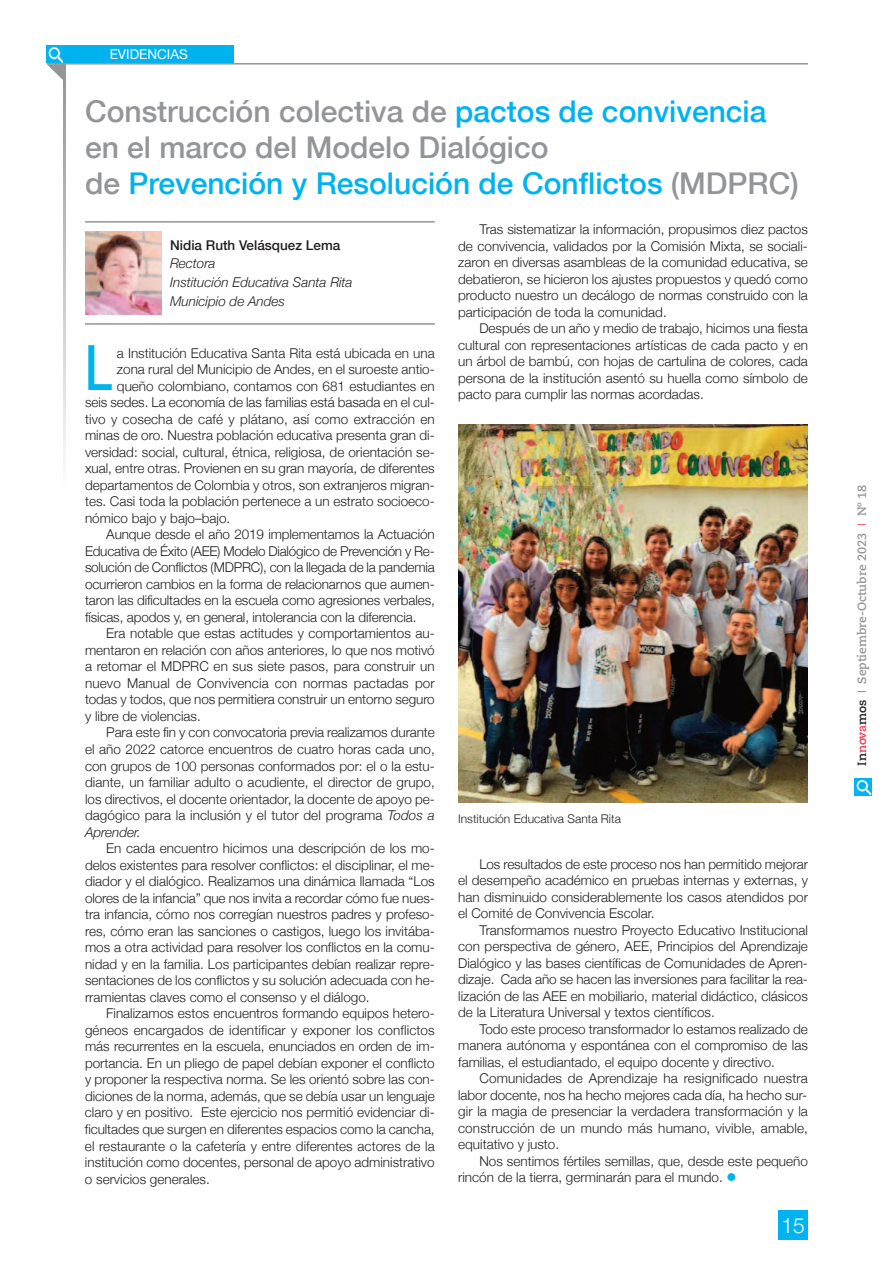
<style>
.page{position:relative;width:893px;height:1263px;background:#fff}
.page>*{position:absolute;margin:0;border:0;box-sizing:border-box;transform-origin:0 0}
.t1{font:500 62.4px "Helvetica Neue";color:#00b3ee;scale:.77 1}
.t2{font:500 30px/36px "Helvetica Neue";color:#939598}
.t3{font:300 21px "Helvetica Neue";color:#fff}
.t4{font:300 13.5px/16.5px "Helvetica Neue";color:#231f20;text-align:justify}
.t5{font:italic 300 13.5px/18.9px "Helvetica Neue";color:#231f20}
.t6{font:300 13.5px "Helvetica Neue";letter-spacing:-.02em;color:#231f20}
.t7{font:500 13.5px "Helvetica Neue";color:#231f20}
.t8{font:13.5px "Helvetica Neue";color:#fff}
.t9{font:700 12px "Caecilia LT Std";color:#939598}
.t10{font:300 12px "Helvetica Neue";color:#231f20}
.s1{color:#00b3ee}
.s2{font-style:italic}
.s3{color:#231f20}
.s4{color:#ee3d56}
.s5{font-family:"Helvetica Neue";font-weight:300;color:#ee3d56}
</style>
<div class="page">
<div style="left:778px;top:1210px;width:30px;height:29px;background:#00b3ee"></div>
<img style="left:855px;top:778px;width:17px;height:17px">
<img style="left:47px;top:46px;width:17px;height:17px">
<div style="left:64px;top:46px;width:170px;height:17px;background:#00b3ee"></div>
<hr style="left:47px;top:63px;width:761px;height:2px;background:#939598">
<svg style="left:47px;top:64px;width:17px;height:17px"></svg>
<svg style="left:64px;top:65px;width:1px;height:392px"></svg>
<img style="left:458px;top:424px;width:350px;height:379px">
<svg style="left:85px;top:231px;width:77px;height:84px"></svg>
<img style="left:85px;top:232px;width:77px;height:82px">
<hr style="left:85px;top:221px;width:350px;height:2px;background:#939598">
<hr style="left:85px;top:323px;width:350px;height:2px;background:#939598">
<p class="t8" style="left:110px;top:47px;width:80px">EVIDENCIAS</p>
<h2 class="t2" style="left:85px;top:93px;width:715px">Construcción colectiva de <span class="s1">pactos de convivencia </span>en el marco del Modelo Dialógico<br>de <span class="s1">Prevención y Resolución de Conflictos</span> (MDPRC)</h2>
<p class="t7" style="left:170px;top:236px;width:172px">Nidia Ruth Velásquez Lema</p>
<p class="t5" style="left:170px;top:254px;width:184px">Rectora<br>Institución Educativa Santa Rita<br>Municipio de Andes</p>
<h1 class="t1" style="left:85px;top:329px;width:37px">L</h1>
<p class="t4" style="left:117px;top:344px;width:319px">a Institución Educativa Santa Rita está ubicada en una</p>
<p class="t4" style="left:117px;top:361px;width:319px">zona rural del Municipio de Andes, en el suroeste antio-</p>
<p class="t4" style="left:117px;top:377px;width:319px">queño colombiano, contamos con 681 estudiantes en</p>
<p class="t4" style="left:85px;top:394px;width:351px">seis sedes. La economía de las familias está basada en el cul-</p>
<p class="t4" style="left:85px;top:410px;width:351px">tivo y cosecha de café y plátano, así como extracción en</p>
<p class="t4" style="left:85px;top:427px;width:351px">minas de oro. Nuestra población educativa presenta gran di-</p>
<p class="t4" style="left:85px;top:443px;width:351px">versidad: social, cultural, étnica, religiosa, de orientación se-</p>
<p class="t4" style="left:85px;top:460px;width:351px">xual, entre otras. Provienen en su gran mayoría, de diferentes</p>
<p class="t4" style="left:85px;top:476px;width:351px">departamentos de Colombia y otros, son extranjeros migran-</p>
<p class="t4" style="left:85px;top:493px;width:351px">tes. Casi toda la población pertenece a un estrato socioeco-</p>
<p class="t4" style="left:85px;top:509px;width:147px">nómico bajo y bajo–bajo.</p>
<p class="t4" style="left:106px;top:526px;width:330px">Aunque desde el año 2019 implementamos la Actuación</p>
<p class="t6" style="left:85px;top:543px;width:351px">Educativa de Éxito (AEE) Modelo Dialógico de Prevención y Re-</p>
<p class="t4" style="left:85px;top:559px;width:351px">solución de Conflictos (MDPRC), con la llegada de la pandemia</p>
<p class="t4" style="left:85px;top:575px;width:351px">ocurrieron cambios en la forma de relacionarnos que aumen-</p>
<p class="t4" style="left:85px;top:592px;width:351px">taron las dificultades en la escuela como agresiones verbales,</p>
<p class="t4" style="left:85px;top:608px;width:333px">físicas, apodos y, en general, intolerancia con la diferencia.</p>
<p class="t4" style="left:106px;top:625px;width:330px">Era notable que estas actitudes y comportamientos au-</p>
<p class="t4" style="left:85px;top:641px;width:351px">mentaron en relación con años anteriores, lo que nos motivó</p>
<p class="t4" style="left:85px;top:658px;width:351px">a retomar el MDPRC en sus siete pasos, para construir un</p>
<p class="t4" style="left:85px;top:674px;width:351px">nuevo Manual de Convivencia con normas pactadas por</p>
<p class="t4" style="left:85px;top:691px;width:351px">todas y todos, que nos permitiera construir un entorno seguro</p>
<p class="t4" style="left:85px;top:708px;width:117px">y libre de violencias.</p>
<p class="t4" style="left:106px;top:724px;width:330px">Para este fin y con convocatoria previa realizamos durante</p>
<p class="t4" style="left:85px;top:741px;width:351px">el año 2022 catorce encuentros de cuatro horas cada uno,</p>
<p class="t4" style="left:85px;top:757px;width:351px">con grupos de 100 personas conformados por: el o la estu-</p>
<p class="t4" style="left:85px;top:774px;width:351px">diante, un familiar adulto o acudiente, el director de grupo,</p>
<p class="t4" style="left:85px;top:790px;width:351px">los directivos, el docente orientador, la docente de apoyo pe-</p>
<p class="t4" style="left:85px;top:807px;width:351px">dagógico para la inclusión y el tutor del programa <span class="s2">Todos a</span></p>
<p class="t5" style="left:85px;top:822px;width:58px">Aprender.</p>
<p class="t4" style="left:85px;top:840px;width:351px;text-indent:21px">En cada encuentro hicimos una descripción de los mo&shy;delos existentes para resolver conflictos: el disciplinar, el me&shy;diador y el dialógico. Realizamos una dinámica llamada “Los olores de la infancia” que nos invita a recordar cómo fue nues&shy;tra infancia, cómo nos corregían nuestros padres y profeso&shy;res, cómo eran las sanciones o castigos, luego los invitába&shy;mos a otra actividad para resolver los conflictos en la comu&shy;nidad y en la familia. Los participantes debían realizar repre&shy;sentaciones de los conflictos y su solución adecuada con he&shy;rramientas claves como el consenso y el diálogo.</p>
<p class="t4" style="left:85px;top:1005px;width:351px;text-indent:21px">Finalizamos estos encuentros formando equipos hetero&shy;géneos encargados de identificar y exponer los conflictos más recurrentes en la escuela, enunciados en orden de im&shy;portancia. En un pliego de papel debían exponer el conflicto y proponer la respectiva norma. Se les orientó sobre las con&shy;diciones de la norma, además, que se debía usar un lenguaje claro y en positivo. Este ejercicio nos permitió evidenciar di&shy;ficultades que surgen en diferentes espacios como la cancha, el restaurante o la cafetería y entre diferentes actores de la institución como docentes, personal de apoyo administrativo o servicios generales.</p>
<p class="t4" style="left:458px;top:221px;width:351px;text-indent:21px">Tras sistematizar la información, propusimos diez pactos de convivencia, validados por la Comisión Mixta, se sociali&shy;zaron en diversas asambleas de la comunidad educativa, se debatieron, se hicieron los ajustes propuestos y quedó como producto nuestro un decálogo de normas construido con la participación de toda la comunidad.</p>
<p class="t4" style="left:458px;top:320px;width:351px;text-indent:21px">Después de un año y medio de trabajo, hicimos una fiesta cultural con representaciones artísticas de cada pacto y en un árbol de bambú, con hojas de cartulina de colores, cada persona de la institución asentó su huella como símbolo de pacto para cumplir las normas acordadas.</p>
<p class="t10" style="left:458px;top:811px;width:164px">Institución Educativa Santa Rita</p>
<p class="t4" style="left:458px;top:855px;width:351px;text-indent:21px">Los resultados de este proceso nos han permitido mejorar el desempeño académico en pruebas internas y externas, y han disminuido considerablemente los casos atendidos por el Comité de Convivencia Escolar.</p>
<p class="t4" style="left:458px;top:921px;width:351px;text-indent:21px">Transformamos nuestro Proyecto Educativo Institucional con perspectiva de género, AEE, Principios del Aprendizaje Dialógico y las bases científicas de Comunidades de Apren&shy;dizaje. Cada año se hacen las inversiones para facilitar la rea&shy;lización de las AEE en mobiliario, material didáctico, clásicos de la Literatura Universal y textos científicos.</p>
<p class="t4" style="left:458px;top:1020px;width:351px;text-indent:21px">Todo este proceso transformador lo estamos realizado de manera autónoma y espontánea con el compromiso de las familias, el estudiantado, el equipo docente y directivo.</p>
<p class="t4" style="left:458px;top:1070px;width:351px;text-indent:21px">Comunidades de Aprendizaje ha resignificado nuestra labor docente, nos ha hecho mejores cada día, ha hecho sur&shy;gir la magia de presenciar la verdadera transformación y la construcción de un mundo más humano, vivible, amable, equitativo y justo.</p>
<p class="t4" style="left:458px;top:1152px;width:351px;text-indent:21px">Nos sentimos fértiles semillas, que, desde este pequeño rincón de la tierra, germinarán para el mundo. <span class="s1">●</span></p>
<h3 class="t3" style="left:781px;top:1212px;width:25px">15</h3>
<p class="t9" style="left:857px;top:766px;width:283px;rotate:-90deg"><span class="s3">In</span><span class="s4">nova</span><span class="s3">mos</span> <span class="s5">I</span> Septiembre-Octubre 2023 <span class="s5">I</span> Nº 18</p>
</div>
